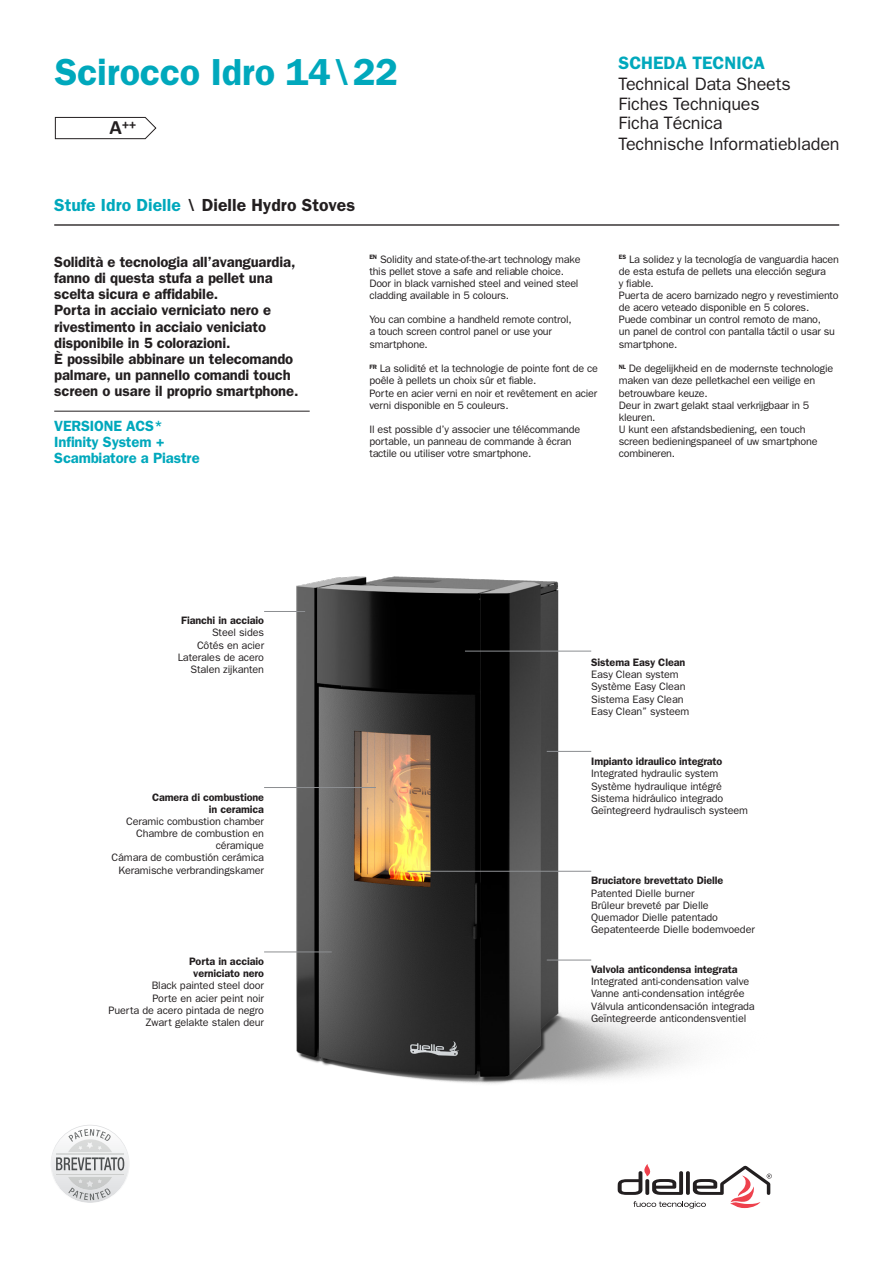
<style>
.page{position:relative;width:893px;height:1263px;background:#fff}
.page>*{position:absolute;margin:0;border:0;box-sizing:border-box;transform-origin:0 0}
.t1{font:600 37.8px "Franklin Gothic";letter-spacing:-.01em;color:#00a8bc}
.t2{font:18px/20px "Franklin Gothic";letter-spacing:-.01em;color:#231f20}
.t3{font:600 18px "Franklin Gothic";color:#00a8bc}
.t4{font:600 17.55px "Franklin Gothic";color:#231f20}
.t5{font:600 14.85px/16.2px "Franklin Gothic";letter-spacing:-.01em;color:#231f20}
.t6{font:600 14.85px/16.2px "Franklin Gothic";letter-spacing:-.01em;color:#00a8bc}
.t7{font:700 14.1px "Calibri";color:#231f20}
.t8{font:10.8px/12.1px "Franklin Gothic";letter-spacing:-.02em;color:#231f20}
.t9{font:600 10.8px/12.1px "Franklin Gothic";letter-spacing:-.01em;color:#231f20;text-align:right}
.s1{font-size:20.55px}
.s2{color:#00a8bc}
</style>
<div class="page">
<svg style="left:618px;top:1164px;width:154px;height:44px"></svg>
<svg style="left:51px;top:1125px;width:78px;height:78px"></svg>
<img style="left:264px;top:576px;width:430px;height:508px">
<hr style="left:54px;top:411px;width:256px;height:1px;background:#231f20">
<svg style="left:55px;top:117px;width:102px;height:22px"></svg>
<hr style="left:54px;top:224px;width:785px;height:2px;background:#231f20">
<hr style="left:264px;top:611px;width:41px;height:1px;background:#8d8f92">
<hr style="left:547px;top:751px;width:44px;height:1px;background:#8d8f92">
<hr style="left:547px;top:959px;width:44px;height:1px;background:#8d8f92">
<hr style="left:408px;top:871px;width:183px;height:1px;background:#8d8f92">
<hr style="left:465px;top:651px;width:126px;height:1px;background:#8d8f92">
<hr style="left:264px;top:787px;width:112px;height:1px;background:#8d8f92">
<hr style="left:264px;top:951px;width:68px;height:1px;background:#8d8f92">
<h1 class="t1" style="left:55px;top:50px;width:344px">Scirocco Idro 14\22</h1>
<h3 class="t7" style="left:110px;top:115px;width:28px"><span class="s1">A</span>++</h3>
<h3 class="t4" style="left:54px;top:194px;width:302px"><span class="s2">Stufe Idro Dielle</span> \ Dielle Hydro Stoves</h3>
<p class="t5" style="left:54px;top:253px;width:246px">Solidità e tecnologia all’avanguardia, fanno di questa stufa a pellet una scelta sicura e affidabile.<br>Porta in acciaio verniciato nero e rivestimento in acciaio veniciato disponibile in 5 colorazioni.<br>È possibile abbinare un telecomando palmare, un pannello comandi touch screen o usare il proprio smartphone.</p>
<h3 class="t6" style="left:54px;top:417px;width:147px">VERSIONE ACS*<br>Infinity System +<br>Scambiatore a Piastre</h3>
<p class="t8" style="left:369px;top:253px;width:213px"><sup>EN</sup> Solidity and state-of-the-art technology make this pellet stove a safe and reliable choice.<br>Door in black varnished steel and veined steel cladding available in 5 colours.</p>
<p class="t8" style="left:369px;top:313px;width:204px">You can combine a handheld remote control, a touch screen control panel or use your smartphone.</p>
<p class="t8" style="left:369px;top:362px;width:230px"><sup>FR</sup> La solidité et la technologie de pointe font de ce poêle à pellets un choix sûr et fiable.<br>Porte en acier verni en noir et revêtement en acier verni disponible en 5 couleurs.</p>
<p class="t8" style="left:369px;top:423px;width:212px">Il est possible d’y associer une télécommande portable, un panneau de commande à écran tactile ou utiliser votre smartphone.</p>
<h2 class="t3" style="left:619px;top:53px;width:148px">SCHEDA TECNICA</h2>
<h2 class="t2" style="left:619px;top:74px;width:222px">Technical Data Sheets<br>Fiches Techniques<br>Ficha Técnica<br>Technische Informatiebladen</h2>
<p class="t8" style="left:619px;top:253px;width:222px"><sup>ES</sup> La solidez y la tecnología de vanguardia hacen de esta estufa de pellets una elección segura<br>y fiable.<br>Puerta de acero barnizado negro y revestimiento de acero veteado disponible en 5 colores.<br>Puede combinar un control remoto de mano,<br>un panel de control con pantalla táctil o usar su smartphone.</p>
<p class="t8" style="left:619px;top:362px;width:216px"><sup>NL</sup> De degelijkheid en de modernste technologie maken van deze pelletkachel een veilige en betrouwbare keuze.<br>Deur in zwart gelakt staal verkrijgbaar in 5 kleuren.<br>U kunt een afstandsbediening, een touch screen bedieningspaneel of uw smartphone combineren.</p>
<p class="t9" style="left:181px;top:614px;width:84px">Fianchi in acciaio</p>
<p class="t8" style="left:178px;top:626px;width:88px;text-align:right">Steel sides<br>Côtés en acier<br>Laterales de acero<br>Stalen zijkanten</p>
<p class="t9" style="left:152px;top:790px;width:114px">Camera di combustione in ceramica</p>
<p class="t8" style="left:112px;top:815px;width:154px;text-align:right">Ceramic combustion chamber<br>Chambre de combustion en céramique<br>Cámara de combustión cerámica<br>Keramische verbrandingskamer</p>
<p class="t9" style="left:189px;top:955px;width:77px;text-align:center">Porta in acciaio verniciato nero</p>
<p class="t8" style="left:108px;top:979px;width:157px;text-align:right">Black painted steel door<br>Porte en acier peint noir<br>Puerta de acero pintada de negro<br>Zwart gelakte stalen deur</p>
<p class="t9" style="left:591px;top:656px;width:96px">Sistema Easy Clean</p>
<p class="t8" style="left:591px;top:668px;width:100px">Easy Clean system<br>Système Easy Clean<br>Sistema Easy Clean<br>Easy Clean” systeem</p>
<p class="t9" style="left:591px;top:755px;width:133px">Impianto idraulico integrato</p>
<p class="t8" style="left:591px;top:767px;width:158px">Integrated hydraulic system<br>Système hydraulique intégré<br>Sistema hidráulico integrado<br>Geïntegreerd hydraulisch systeem</p>
<p class="t9" style="left:591px;top:874px;width:134px">Bruciatore brevettato Dielle</p>
<p class="t8" style="left:591px;top:886px;width:165px">Patented Dielle burner<br>Brûleur breveté par Dielle<br>Quemador Dielle patentado<br>Gepatenteerde Dielle bodemvoeder</p>
<p class="t9" style="left:591px;top:963px;width:148px">Valvola anticondensa integrata</p>
<p class="t8" style="left:591px;top:975px;width:165px">Integrated anti-condensation valve Vanne anti-condensation intégrée Válvula anticondensación integrada Geïntegreerde anticondensventiel</p>
</div>
